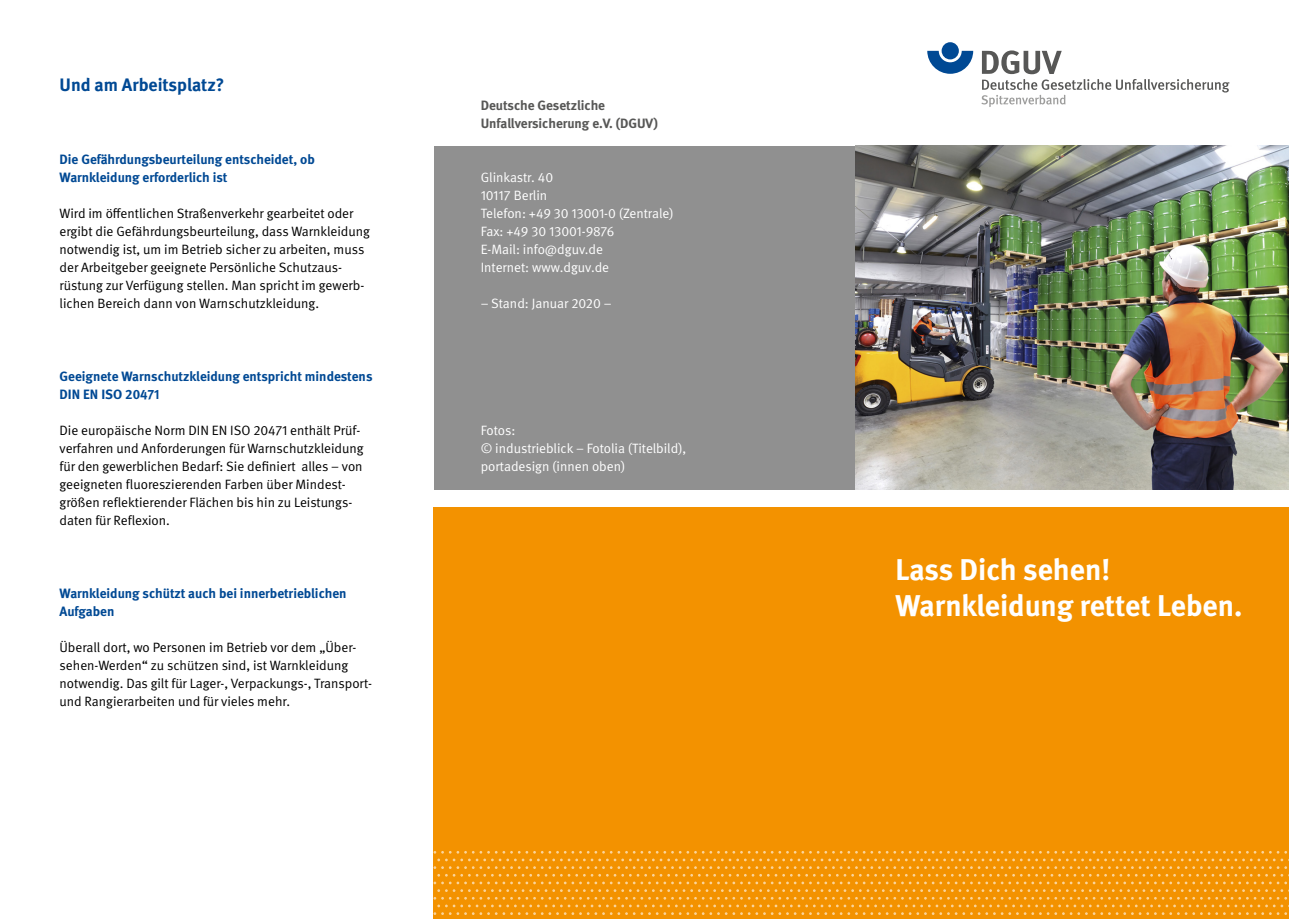
<style>
.page{position:relative;width:1289px;height:919px;background:#fff}
.page>*{position:absolute;margin:0;border:0;box-sizing:border-box;transform-origin:0 0}
.Überschrift_1_1_bis{font:700 30px/36.2px "DGUV Meta";color:#fff}
.Überschrift_1_1_bis-2{font:700 18px "DGUV Meta";color:#004994}
.Grundtext{font:13.5px/18px "DGUV Meta";color:#000}
.Grundtext-2{font:13.5px/18px "DGUV Meta";color:#fff}
.Grundtext-3{font:700 13.5px/18px "DGUV Meta";color:#004994}
.Überschrift_1_1_bis-3{font:700 13.5px/18px "DGUV Meta";color:#575756}
</style>
<div class="page">
<div style="left:434px;top:146px;width:421px;height:343px;background:#909090"></div>
<img style="left:855px;top:146px;width:433px;height:343px">
<div style="left:434px;top:507px;width:854px;height:411px;background:#f39200"></div>
<svg style="left:434px;top:850px;width:855px;height:64px"></svg>
<svg style="left:927px;top:51px;width:46px;height:23px"></svg>
<div style="left:941px;top:42px;width:17px;height:17px;background:#004994;border-radius:50%"></div>
<svg style="left:981px;top:50px;width:248px;height:57px"></svg>
<p class="Überschrift_1_1_bis-2" style="left:60px;top:74px;width:166px">Und am Arbeitsplatz?</p>
<p class="Grundtext-3" style="left:60px;top:150px;width:257px">Die Gefährdungsbeurteilung entscheidet, ob<br>Warnkleidung erforderlich ist</p>
<p class="Grundtext" style="left:60px;top:205px;width:312px">Wird im öffentlichen Straßenverkehr gearbeitet oder ergibt die Gefährdungsbeurteilung, dass Warnkleidung notwendig ist, um im Betrieb sicher zu arbeiten, muss der Arbeitgeber geeignete Persönliche Schutzaus&shy;rüstung zur Verfügung stellen. Man spricht im gewerb&shy;lichen Bereich dann von Warnschutzkleidung.</p>
<p class="Grundtext-3" style="left:60px;top:367px;width:314px">Geeignete Warnschutzkleidung entspricht mindestens<br>DIN EN ISO 20471</p>
<p class="Grundtext" style="left:60px;top:421px;width:305px">Die europäische Norm DIN EN ISO 20471 enthält Prüf&shy;verfahren und Anforderungen für Warnschutzkleidung für den gewerblichen Bedarf: Sie definiert alles – von geeigneten fluoreszierenden Farben über Mindest&shy;größen reflektierender Flächen bis hin zu Leistungs&shy;daten für Reflexion.</p>
<p class="Grundtext-3" style="left:60px;top:584px;width:288px">Warnkleidung schützt auch bei innerbetrieblichen<br>Aufgaben</p>
<p class="Grundtext" style="left:60px;top:638px;width:314px">Überall dort, wo Personen im Betrieb vor dem „Über&shy;sehen-Werden“ zu schützen sind, ist Warnkleidung notwendig. Das gilt für Lager-, Verpackungs-, Transport&shy;und Rangierarbeiten und für vieles mehr.</p>
<p class="Überschrift_1_1_bis-3" style="left:480px;top:96px;width:179px">Deutsche Gesetzliche<br>Unfallversicherung e.V. (DGUV)</p>
<p class="Grundtext-2" style="left:480px;top:168px;width:194px">Glinkastr. 40<br>10117 Berlin<br>Telefon: +49 30 13001-0 (Zentrale)<br>Fax: +49 30 13001-9876<br>E-Mail: info@dguv.de<br>Internet: www.dguv.de</p>
<p class="Grundtext-2" style="left:480px;top:295px;width:132px">– Stand: Januar 2020 –</p>
<p class="Grundtext-2" style="left:480px;top:421px;width:207px">Fotos:<br>© industrieblick – Fotolia (Titelbild), portadesign (innen oben)</p>
<p class="Überschrift_1_1_bis" style="left:895px;top:552px;width:348px">Lass Dich sehen!<br>Warnkleidung rettet Leben.</p>
</div>
